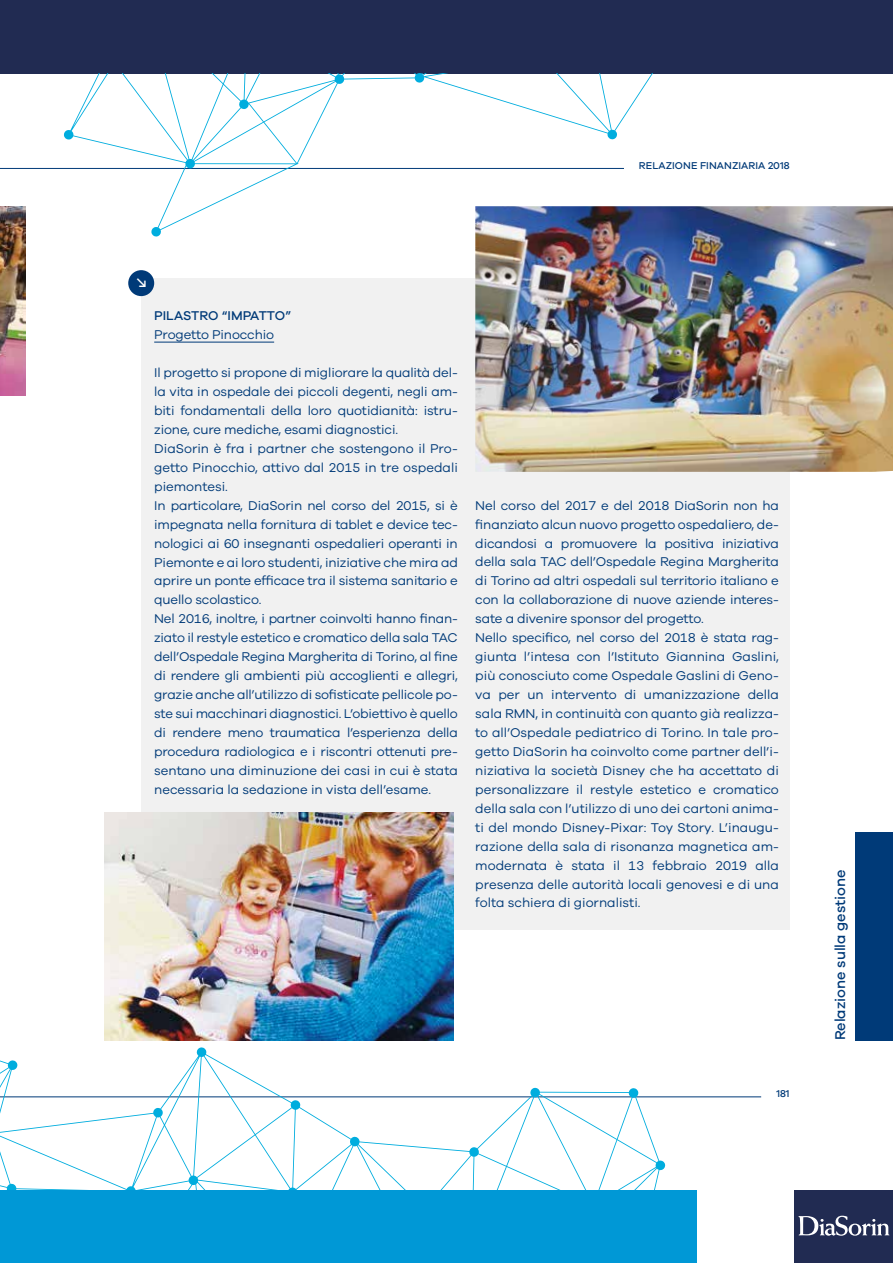
<style>
.page{position:relative;width:893px;height:1263px;background:#fff}
.page>*{position:absolute;margin:0;border:0;box-sizing:border-box;transform-origin:0 0}
.t1{font:500 14.55px "Galano Grotesque";color:#003a78}
.t2{font:13.05px/18.9px "Galano Grotesque";letter-spacing:-.01em;color:#003a78}
.t3{font:500 13.05px "Galano Grotesque";color:#003a78}
.t4{font:500 12.9px "Galano Grotesque";color:#fff}
.t5{font:500 10.2px "Galano Grotesque";letter-spacing:.01em;color:#003a78}
</style>
<div class="page">
<div style="left:0;top:1189px;width:696px;height:74px;background:#0098d6"></div>
<div style="left:0;top:0;width:893px;height:73px;background:#212b52"></div>
<div style="left:794px;top:1189px;width:99px;height:74px;background:#212b52"></div>
<svg style="left:798px;top:1216px;width:91px;height:20px"></svg>
<hr style="left:0;top:1096px;width:761px;height:1px;background:#003a78">
<hr style="left:0;top:168px;width:624px;height:1px;background:#003a78">
<div style="left:856px;top:832px;width:37px;height:208px;background:#003a78"></div>
<img style="left:0;top:206px;width:25px;height:190px">
<div style="left:141px;top:278px;width:649px;height:652px;background:#f1f1f1"></div>
<div style="left:128px;top:270px;width:26px;height:26px;background:#003a78;border-radius:50%"></div>
<hr style="left:154px;top:342px;width:120px;height:1px;background:#003a78">
<img style="left:104px;top:813px;width:349px;height:79px">
<img style="left:475px;top:237px;width:418px;height:235px">
<img style="left:0;top:892px;width:665px;height:297px">
<svg style="left:4px;top:74px;width:889px;height:163px"></svg>
<p class="t5" style="left:639px;top:159px;width:152px">RELAZIONE FINANZIARIA 2018</p>
<p class="t4" style="left:136px;top:275px;width:11px">↘</p>
<p class="t3" style="left:154px;top:308px;width:138px">PILASTRO “IMPATTO”</p>
<p class="t2" style="left:154px;top:325px;width:121px">Progetto Pinocchio</p>
<p class="t2" style="left:154px;top:363px;width:305px">Il progetto si propone di migliorare la qualità del&shy;la vita in ospedale dei piccoli degenti, negli am&shy;biti fondamentali della loro quotidianità: istru&shy;zione, cure mediche, esami diagnostici.<br>DiaSorin è fra i partner che sostengono il Pro&shy;getto Pinocchio, attivo dal 2015 in tre ospedali piemontesi.<br>In particolare, DiaSorin nel corso del 2015, si è impegnata nella fornitura di tablet e device tec&shy;nologici ai 60 insegnanti ospedalieri operanti in Piemonte e ai loro studenti, iniziative che mira ad aprire un ponte efficace tra il sistema sanitario e quello scolastico.<br>Nel 2016, inoltre, i partner coinvolti hanno finan&shy;ziato il restyle estetico e cromatico della sala TAC dell’Ospedale Regina Margherita di Torino, al fine di rendere gli ambienti più accoglienti e allegri, grazie anche all’utilizzo di sofisticate pellicole po&shy;ste sui macchinari diagnostici. L’obiettivo è quello di rendere meno traumatica l’esperienza della procedura radiologica e i riscontri ottenuti pre&shy;sentano una diminuzione dei casi in cui è stata necessaria la sedazione in vista dell’esame.</p>
<p class="t2" style="left:475px;top:495px;width:305px">Nel corso del 2017 e del 2018 DiaSorin non ha finanziato alcun nuovo progetto ospedaliero, de&shy;dicandosi a promuovere la positiva iniziativa della sala TAC dell’Ospedale Regina Margherita di Torino ad altri ospedali sul territorio italiano e con la collaborazione di nuove aziende interes&shy;sate a divenire sponsor del progetto.<br>Nello specifico, nel corso del 2018 è stata rag&shy;giunta l’intesa con l’Istituto Giannina Gaslini, più conosciuto come Ospedale Gaslini di Geno&shy;va per un intervento di umanizzazione della sala RMN, in continuità con quanto già realizza&shy;to all’Ospedale pediatrico di Torino. In tale pro&shy;getto DiaSorin ha coinvolto come partner dell’i&shy;niziativa la società Disney che ha accettato di personalizzare il restyle estetico e cromatico della sala con l’utilizzo di uno dei cartoni anima&shy;ti del mondo Disney-Pixar: Toy Story. L’inaugu&shy;razione della sala di risonanza magnetica am&shy;modernata è stata il 13 febbraio 2019 alla presenza delle autorità locali genovesi e di una folta schiera di giornalisti.</p>
<p class="t5" style="left:776px;top:1088px;width:15px">181</p>
<p class="t1" style="left:831px;top:1040px;width:172px;rotate:-90deg">Relazione sulla gestione</p>
</div>
